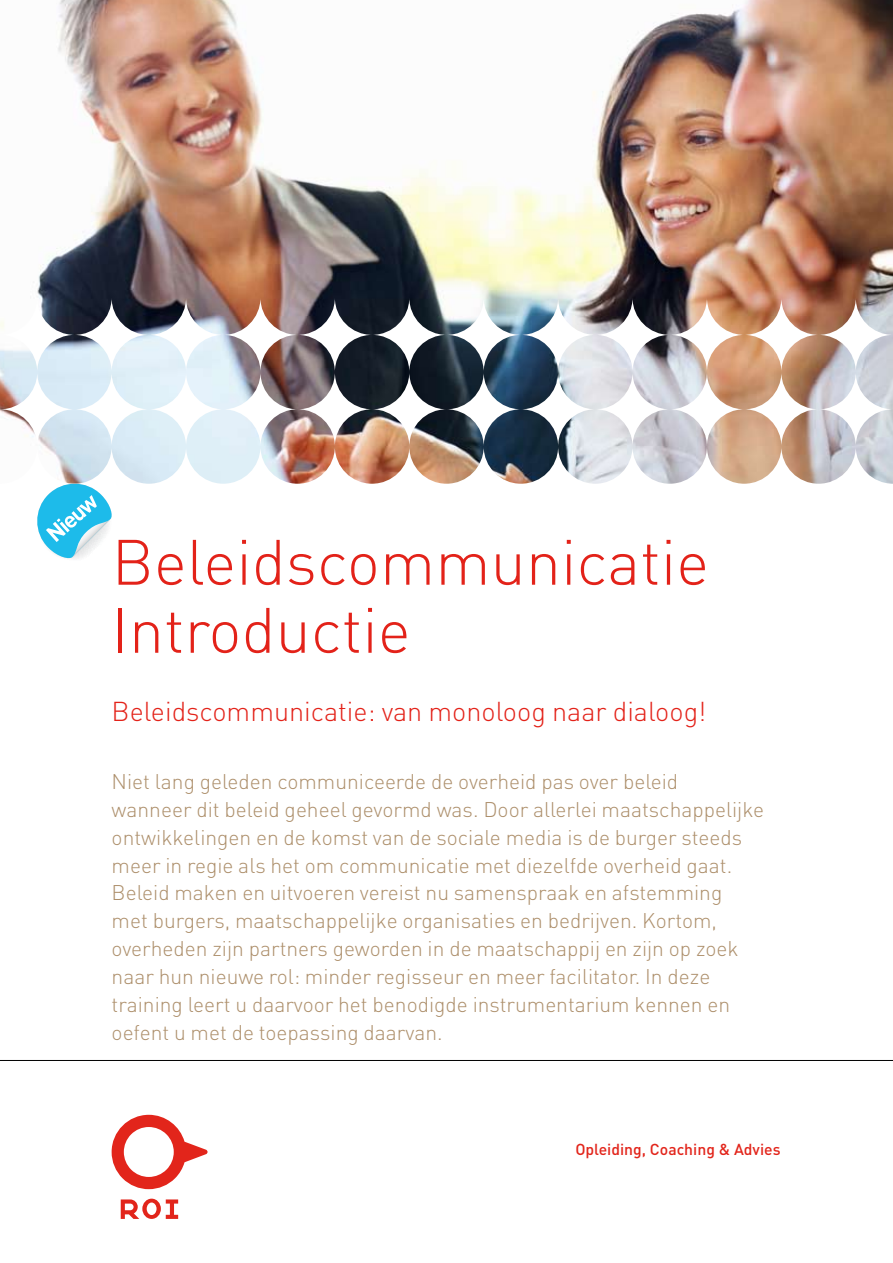
<style>
.page{position:relative;width:893px;height:1263px;background:#fff}
.page>*{position:absolute;margin:0;border:0;box-sizing:border-box;transform-origin:0 0}
.t1{font:300 63px/68.1px "DIN";color:#e32219}
.t2{font:300 27px "DIN";color:#e32219}
.t3{font:300 21px/27.9px "DIN";color:#ad8f6b}
.t4{font:500 15.75px "DIN";color:#e2251b}
</style>
<div class="page">
<img style="left:37px;top:0;width:856px;height:298px">
<img style="left:0;top:298px;width:893px;height:186px">
<hr style="left:0;top:1060px;width:893px;height:1px;background:#000">
<svg style="left:112px;top:1115px;width:96px;height:104px"></svg>
<svg style="left:37px;top:484px;width:75px;height:75px"></svg>
<h1 class="t1" style="left:112px;top:527px;width:599px">Beleidscommunicatie<br>Introductie</h1>
<p class="t2" style="left:112px;top:694px;width:596px">Beleidscommunicatie: van monoloog naar dialoog!</p>
<p class="t3" style="left:112px;top:767px;width:654px">Niet lang geleden communiceerde de overheid pas over beleid<br>wanneer dit beleid geheel gevormd was. Door allerlei maatschappelijke ontwikkelingen en de komst van de sociale media is de burger steeds meer in regie als het om communicatie met diezelfde overheid gaat.<br>Beleid maken en uitvoeren vereist nu samenspraak en afstemming<br>met burgers, maatschappelijke organisaties en bedrijven. Kortom, overheden zijn partners geworden in de maatschappij en zijn op zoek naar hun nieuwe rol: minder regisseur en meer facilitator. In deze training leert u daarvoor het benodigde instrumentarium kennen en oefent u met de toepassing daarvan.</p>
<p class="t4" style="left:575px;top:1140px;width:207px">Opleiding, Coaching &amp; Advies</p>
<p class="t4" style="left:619px;top:1140px;width:207px">Opleiding, Coaching &amp; Advies</p>
</div>
